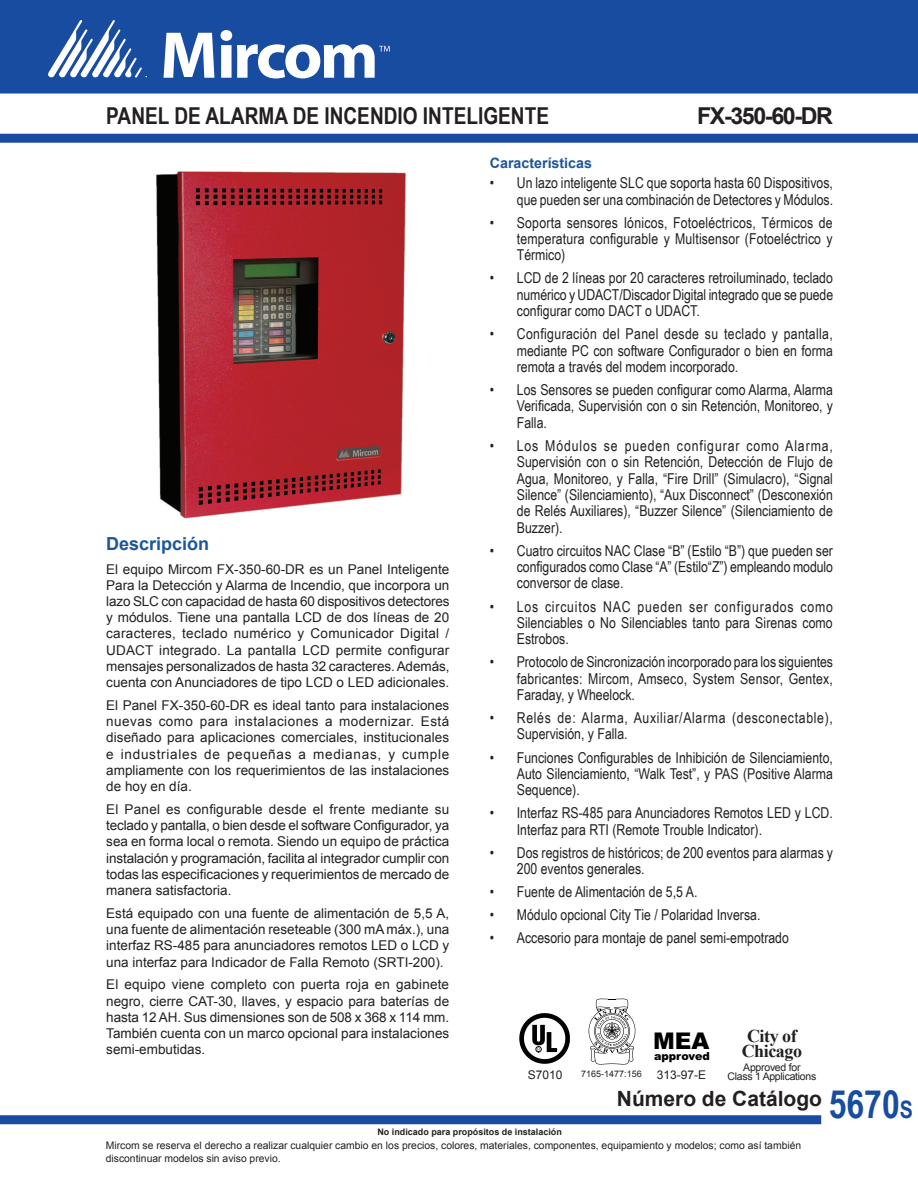
<style>
.page{position:relative;width:918px;height:1188px;background:#fff}
.page>*{position:absolute;margin:0;border:0;box-sizing:border-box;transform-origin:0 0}
.t1{font:700 39px "Arial Narrow";color:#184ca0}
.t2{font:700 23.25px "Arial Narrow";color:#231f20}
.t3{font:700 23.25px "Arial";letter-spacing:-.06em;color:#231f20}
.t4{font:900 22.95px "Arial";color:#000}
.t5{font:700 21px "Arial";color:#231f20}
.t6{font:700 18px "Times New Roman";letter-spacing:-.025em;color:#231f20}
.t7{font:700 18px "Arial";color:#1e569d}
.t8{font:15px/16.4px "Arial Narrow";color:#231f20;text-align:justify}
.t9{font:15px/16.4px "Arial Narrow";letter-spacing:.045em;color:#231f20}
.heading_1{font:700 14.25px "Arial";color:#1e569d}
.t10{font:13.5px/16.2px "Arial";color:#231f20;text-align:justify}
.t11{font:12px "Arial";color:#231f20}
.t12{font:900 11.1px "Arial";color:#000}
.t13{font:10.5px "Arial";letter-spacing:-.025em;color:#231f20}
.t14{font:10.35px/12.5px "Arial";color:#231f20}
.t15{font:700 9px "Arial";color:#231f20}
.t16{font:9px "Arial";color:#231f20}
.s1{font-size:24px}
</style>
<div class="page">
<div style="left:0;top:134px;width:918px;height:9px;background:#184ca0"></div>
<div style="left:1px;top:1px;width:916px;height:92px;background:#184ca0"></div>
<div style="left:0;top:0;width:918px;height:94px;border:2px solid #184ca0"></div>
<div style="left:0;top:1115px;width:821px;height:9px;background:#184ca0"></div>
<svg style="left:519px;top:1013px;width:51px;height:51px"></svg>
<svg style="left:589px;top:999px;width:46px;height:66px"></svg>
<svg style="left:164px;top:33px;width:50px;height:45px"></svg>
<svg style="left:221px;top:30px;width:169px;height:48px"></svg>
<svg style="left:48px;top:20px;width:99px;height:58px"></svg>
<img style="left:156px;top:171px;width:250px;height:348px">
<p class="t2" style="left:106px;top:98px;width:444px">PANEL DE ALARMA DE INCENDIO INTELIGENTE</p>
<p class="t3" style="left:697px;top:100px;width:137px">FX-350-60-DR</p>
<p class="t7" style="left:106px;top:532px;width:105px">Descripción</p>
<p class="t10" style="left:106px;top:561px;width:345px">El equipo Mircom FX-350-60-DR es un Panel Inteligente Para la Detección y Alarma de Incendio, que incorpora un lazo SLC con capacidad de hasta 60 dispositivos detectores y módulos. Tiene una pantalla LCD de dos líneas de 20 caracteres, teclado numérico y Comunicador Digital / UDACT integrado. La pantalla LCD permite configurar mensajes personalizados de hasta 32 caracteres. Además, cuenta con Anunciadores de tipo LCD o LED adicionales.</p>
<p class="t10" style="left:106px;top:697px;width:345px">El Panel FX-350-60-DR es ideal tanto para instalaciones nuevas como para instalaciones a modernizar. Está diseñado para aplicaciones comerciales, institucionales e industriales de pequeñas a medianas, y cumple ampliamente con los requerimientos de las instalaciones de hoy en día.</p>
<p class="t10" style="left:106px;top:801px;width:345px">El Panel es configurable desde el frente mediante su teclado y pantalla, o bien desde el software Configurador, ya sea en forma local o remota. Siendo un equipo de práctica instalación y programación, facilita al integrador cumplir con todas las especificaciones y requerimientos de mercado de manera satisfactoria.</p>
<p class="t10" style="left:106px;top:905px;width:345px">Está equipado con una fuente de alimentación de 5,5 A, una fuente de alimentación reseteable (300 mA máx.), una interfaz RS-485 para anunciadores remotos LED o LCD y una interfaz para Indicador de Falla Remoto (SRTI-200).</p>
<p class="t10" style="left:106px;top:977px;width:345px">El equipo viene completo con puerta roja en gabinete negro, cierre CAT-30, llaves, y espacio para baterías de hasta 12 AH. Sus dimensiones son de 508 x 368 x 114 mm.<br>También cuenta con un marco opcional para instalaciones semi-embutidas.</p>
<p class="heading_1" style="left:490px;top:153px;width:104px">Características</p>
<p class="t8" style="left:490px;top:174px;width:345px;text-align:right">• Un lazo inteligente SLC que soporta hasta 60 Dispositivos, que pueden ser una combinación de Detectores y Módulos.</p>
<p class="t8" style="left:517px;top:214px;width:317px;text-indent:-27px">• Soporta sensores Iónicos, Fotoeléctricos, Térmicos de temperatura configurable y Multisensor (Fotoeléctrico y Térmico)</p>
<p class="t8" style="left:517px;top:269px;width:318px;text-indent:-27px">• LCD de 2 líneas por 20 caracteres retroiluminado, teclado numérico y UDACT/Discador Digital integrado que se puede configurar como DACT o UDACT.</p>
<p class="t8" style="left:517px;top:325px;width:318px;text-indent:-27px">• Configuración del Panel desde su teclado y pantalla, mediante PC con software Configurador o bien en forma remota a través del modem incorporado.</p>
<p class="t8" style="left:517px;top:381px;width:318px;text-indent:-27px">• Los Sensores se pueden configurar como Alarma, Alarma Verificada, Supervisión con o sin Retención, Monitoreo, y Falla.</p>
<p class="t8" style="left:517px;top:437px;width:318px;text-indent:-27px">• Los Módulos se pueden configurar como Alarma, Supervisión con o sin Retención, Detección de Flujo de Agua, Monitoreo, y Falla, “Fire Drill” (Simulacro), “Signal Silence” (Silenciamiento), “Aux Disconnect” (Desconexión de Relés Auxiliares), “Buzzer Silence” (Silenciamiento de Buzzer).</p>
<p class="t8" style="left:517px;top:542px;width:318px;text-indent:-27px">• Cuatro circuitos NAC Clase “B” (Estilo “B”) que pueden ser configurados como Clase “A” (Estilo“Z”) empleando modulo conversor de clase.</p>
<p class="t8" style="left:517px;top:598px;width:318px;text-indent:-27px">• Los circuitos NAC pueden ser configurados como Silenciables o No Silenciables tanto para Sirenas como Estrobos.</p>
<p class="t8" style="left:517px;top:653px;width:318px;text-indent:-27px">• Protocolo de Sincronización incorporado para los siguientes fabricantes: Mircom, Amseco, System Sensor, Gentex, Faraday, y Wheelock.</p>
<p class="t9" style="left:517px;top:709px;width:318px;text-indent:-27px">• Relés de: Alarma, Auxiliar/Alarma (desconectable),<br>Supervisión, y Falla.</p>
<p class="t8" style="left:517px;top:749px;width:318px;text-indent:-27px">• Funciones Configurables de Inhibición de Silenciamiento, Auto Silenciamiento, “Walk Test”, y PAS (Positive Alarma Sequence).</p>
<p class="t8" style="left:517px;top:804px;width:318px;text-indent:-27px">• Interfaz RS-485 para Anunciadores Remotos LED y LCD.<br>Interfaz para RTI (Remote Trouble Indicator).</p>
<p class="t8" style="left:517px;top:844px;width:318px;text-indent:-27px">• Dos registros de históricos; de 200 eventos para alarmas y<br>200 eventos generales.</p>
<p class="t8" style="left:490px;top:883px;width:209px">• Fuente de Alimentación de 5,5 A.</p>
<p class="t8" style="left:490px;top:906px;width:272px">• Módulo opcional City Tie / Polaridad Inversa.</p>
<p class="t8" style="left:490px;top:929px;width:301px">• Accesorio para montaje de panel semi-empotrado</p>
<p class="t11" style="left:528px;top:1067px;width:36px">S7010</p>
<p class="t16" style="left:581px;top:1067px;width:62px">7165-1477:156</p>
<p class="t4" style="left:653px;top:1027px;width:58px">MEA</p>
<p class="t12" style="left:654px;top:1049px;width:57px">approved</p>
<p class="t11" style="left:657px;top:1067px;width:51px">313-97-E</p>
<p class="t6" style="left:747px;top:1024px;width:51px">City of</p>
<p class="t6" style="left:742px;top:1039px;width:62px">Chicago</p>
<p class="t13" style="left:743px;top:1061px;width:59px">Approved for</p>
<p class="t13" style="left:727px;top:1070px;width:90px">Class 1 Applications</p>
<p class="t5" style="left:617px;top:1085px;width:207px">Número de Catálogo</p>
<p class="t1" style="left:829px;top:1075px;width:86px">5670<span class="s1">S</span></p>
<p class="t15" style="left:377px;top:1126px;width:186px">No indicado para propósitos de instalación</p>
<p class="t14" style="left:106px;top:1139px;width:697px">Mircom se reserva el derecho a realizar cualquier cambio en los precios, colores, materiales, componentes, equipamiento y modelos; como así también discontinuar modelos sin aviso previo.</p>
</div>
